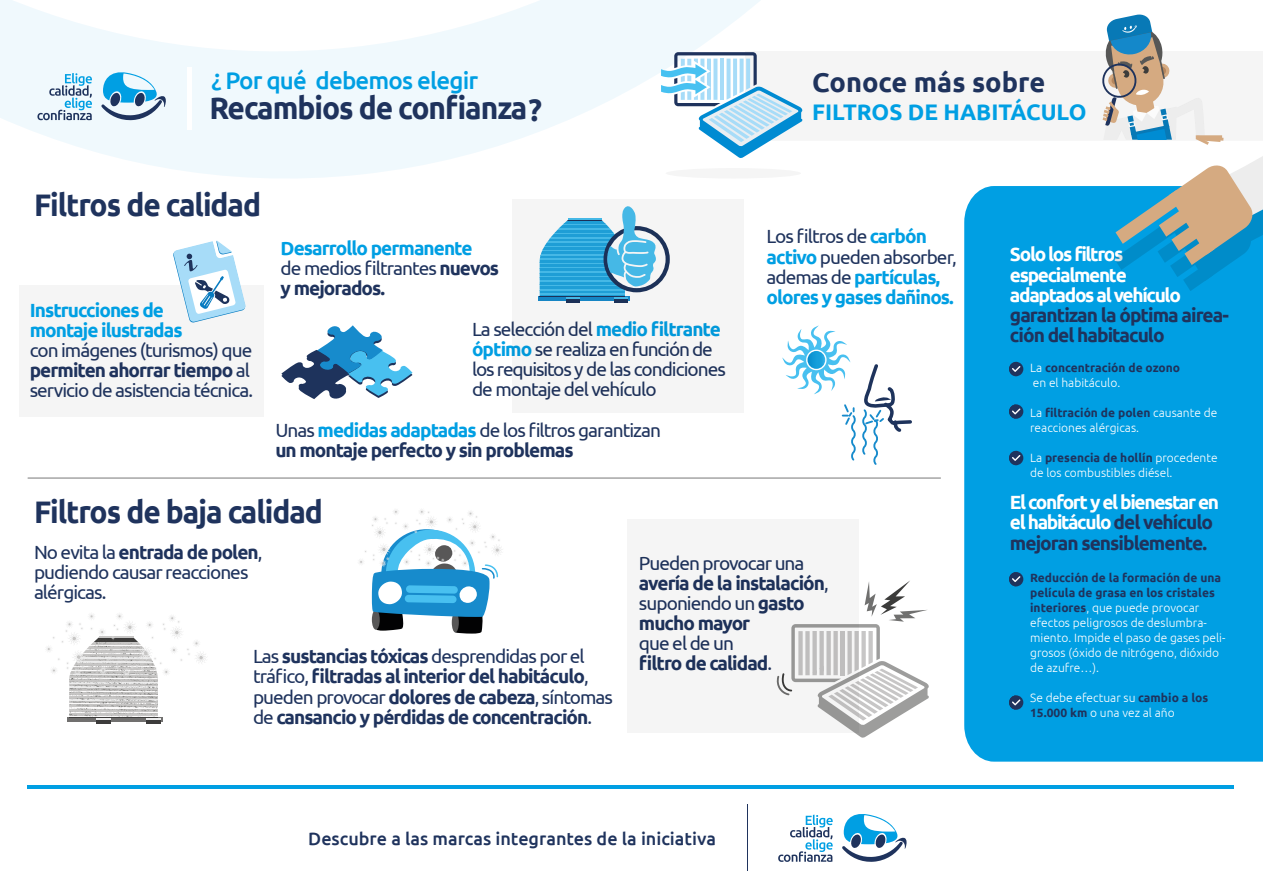
<style>
.page{position:relative;width:1263px;height:893px;background:#fff}
.page>*{position:absolute;margin:0;border:0;box-sizing:border-box;transform-origin:0 0}
.t1{font:700 31.2px "Ubuntu";letter-spacing:-.035em;color:#1f335d;scale:.96 1}
.t2{font:700 27.15px "Ubuntu";color:#1f335d}
.t3{font:500 24.15px "Ubuntu";letter-spacing:-.035em;color:#009fe3}
.t4{font:700 22.5px "Ubuntu";color:#009fe3}
.t5{font:700 19.05px/20.1px "Ubuntu";letter-spacing:-.05em;color:#1f335d}
.t6{font:19.05px/20.1px "Ubuntu";letter-spacing:-.05em;color:#1f335d}
.t7{font:700 19.05px/20.1px "Ubuntu";letter-spacing:-.05em;color:#009fe3}
.t8{font:700 19.05px/20.2px "Ubuntu";letter-spacing:-.07em;color:#fff}
.t9{font:500 18px "Ubuntu";color:#1f335d}
.t10{font:300 12px/15px "Ubuntu";color:#fff}
.t11{font:700 12px/15px "Ubuntu";color:#1f335d}
.s1{font-weight:700}
.s2{font-weight:400;color:#1f335d}
.s3{color:#1f335d}
.s4{font-weight:700;color:#009fe3}
.s5{font-weight:400}
.s6{color:#009fe3}
.s7{font-weight:300;color:#fff}
.s8{font-weight:700;color:#1f335d}
</style>
<div class="page">
<svg style="left:287px;top:0;width:473px;height:178px;fill:#f0f9fd"></svg>
<svg style="left:0;top:0;width:287px;height:479px"></svg>
<div style="left:665px;top:168px;width:136px;height:11px;background:#f5f5f5;border-radius:50%"></div>
<svg style="left:101px;top:70px;width:65px;height:51px"></svg>
<svg style="left:37px;top:73px;width:55px;height:47px"></svg>
<hr style="left:187px;top:68px;width:4px;height:62px;background:#fff">
<div style="left:964px;top:186px;width:299px;height:576px;background:#009fe3"></div>
<svg style="left:1100px;top:14px;width:163px;height:277px"></svg>
<hr style="left:28px;top:477px;width:913px;height:2px;background:#000">
<svg style="left:1007px;top:360px;width:18px;height:18px"></svg>
<div style="left:1009px;top:362px;width:14px;height:14px;background:#1f335d;border-radius:50%"></div>
<svg style="left:1007px;top:360px;width:13px;height:18px"></svg>
<svg style="left:1007px;top:570px;width:18px;height:19px"></svg>
<div style="left:1009px;top:572px;width:14px;height:14px;background:#1f335d;border-radius:50%"></div>
<svg style="left:1007px;top:570px;width:13px;height:19px"></svg>
<svg style="left:1007px;top:693px;width:18px;height:19px"></svg>
<div style="left:1009px;top:695px;width:14px;height:15px;background:#1f335d;border-radius:50%"></div>
<svg style="left:1007px;top:693px;width:13px;height:19px"></svg>
<svg style="left:1007px;top:402px;width:18px;height:19px"></svg>
<div style="left:1009px;top:404px;width:14px;height:15px;background:#1f335d;border-radius:50%"></div>
<svg style="left:1007px;top:402px;width:13px;height:19px"></svg>
<svg style="left:1007px;top:449px;width:18px;height:18px"></svg>
<div style="left:1009px;top:451px;width:14px;height:14px;background:#1f335d;border-radius:50%"></div>
<svg style="left:1007px;top:449px;width:13px;height:18px"></svg>
<svg style="left:173px;top:240px;width:73px;height:83px"></svg>
<svg style="left:281px;top:324px;width:131px;height:77px"></svg>
<svg style="left:782px;top:326px;width:130px;height:139px"></svg>
<hr style="left:67px;top:717px;width:96px;height:4px;background:#71706f">
<hr style="left:147px;top:720px;width:14px;height:3px;background:#3d3c3b">
<hr style="left:97px;top:720px;width:14px;height:3px;background:#3d3c3b">
<svg style="left:47px;top:614px;width:160px;height:106px"></svg>
<svg style="left:359px;top:510px;width:144px;height:124px"></svg>
<svg style="left:853px;top:580px;width:76px;height:158px"></svg>
<svg style="left:538px;top:206px;width:132px;height:97px"></svg>
<svg style="left:776px;top:580px;width:83px;height:152px;fill:#f5f5f5"></svg>
<svg style="left:661px;top:52px;width:142px;height:107px"></svg>
<hr style="left:28px;top:786px;width:1206px;height:3px;background:#009fe3">
<hr style="left:747px;top:804px;width:1px;height:67px;background:#1f335d">
<svg style="left:842px;top:814px;width:65px;height:48px"></svg>
<svg style="left:778px;top:815px;width:55px;height:47px"></svg>
<p class="t3" style="left:212px;top:65px;width:268px">¿ Por qué debemos elegir</p>
<h2 class="t2" style="left:812px;top:66px;width:235px">Conoce más sobre</h2>
<h1 class="t1" style="left:209px;top:89px;width:348px">Recambios de confianza?</h1>
<p class="t4" style="left:812px;top:98px;width:276px">FILTROS DE HABITÁCULO</p>
<h1 class="t1" style="left:34px;top:185px;width:238px">Filtros de calidad</h1>
<p class="t7" style="left:30px;top:300px;width:154px">Instrucciones de montaje ilustradas</p>
<p class="t6" style="left:30px;top:340px;width:225px">con imágenes (turismos) que <span class="s1">permiten ahorrar tiempo</span> al servicio de asistencia técnica.</p>
<p class="t7" style="left:281px;top:238px;width:220px">Desarrollo permanente<br><span class="s2">de medios filtrantes</span> <span class="s3">nuevos y mejorados.</span></p>
<p class="t6" style="left:472px;top:318px;width:256px">La selección del <span class="s4">medio filtrante óptimo</span> se realiza en función de los requisitos y de las condiciones de montaje del vehículo</p>
<p class="t5" style="left:275px;top:420px;width:387px"><span class="s5">Unas</span> <span class="s6">medidas adaptadas</span> <span class="s5">de los fi ltros garantizan </span>un montaje perfecto y sin problemas</p>
<h1 class="t1" style="left:34px;top:493px;width:302px">Filtros de baja calidad</h1>
<p class="t7" style="left:766px;top:226px;width:192px"><span class="s2">Los fi ltros de</span> carbón activo <span class="s2">pueden absorber, ademas de</span> partículas, olores y gases dañinos.</p>
<p class="t6" style="left:34px;top:542px;width:230px">No evita la <span class="s1">entrada de polen</span>, pudiendo causar reacciones alérgicas.</p>
<p class="t5" style="left:253px;top:646px;width:361px"><span class="s5">Las</span> sustancias tóxicas <span class="s5">desprendidas por el tráfico,</span> filtradas al interior del habitáculo<span class="s5">, pueden provocar</span> dolores de cabeza<span class="s5">, síntomas de</span> cansancio y pérdidas de concentración<span class="s5">.</span></p>
<p class="t5" style="left:639px;top:553px;width:191px"><span class="s5">Pueden provocar una </span>avería de la instalación<span class="s5">, suponiendo un</span> gasto mucho mayor</p>
<p class="t5" style="left:639px;top:633px;width:135px"><span class="s5">que el de un </span>filtro de calidad<span class="s5">.</span></p>
<p class="t9" style="left:308px;top:827px;width:409px">Descubre a las marcas integrantes de la iniciativa</p>
<p class="t8" style="left:1010px;top:244px;width:172px">Solo los filtros especialmente adaptados al vehículo</p>
<p class="t5" style="left:1010px;top:305px;width:220px">garantizan la óptima airea&shy;ción del habitaculo</p>
<p class="t11" style="left:1030px;top:360px;width:152px"><span class="s7">La</span> concentración de ozono <span class="s7">en el habitáculo.</span></p>
<p class="t10" style="left:1030px;top:405px;width:189px">La <span class="s8">filtración de polen</span> causante de reacciones alérgicas.</p>
<p class="t10" style="left:1030px;top:450px;width:189px">La <span class="s8">presencia de hollín</span> procedente de los combustibles diésel.</p>
<p class="t8" style="left:1010px;top:492px;width:211px">El confort y el bienestar en el habitáculo <span class="s3">del vehículo mejoran sensiblemente.</span></p>
<p class="t10" style="left:1030px;top:570px;width:197px"><span class="s8">Reducción de la formación de una película de grasa en los cristales interiores</span>, que puede provocar efectos peligrosos de deslumbra&shy;miento. Impide el paso de gases peli&shy;grosos (óxido de nitrógeno, dióxido de azufre…).</p>
<p class="t10" style="left:1030px;top:690px;width:180px">Se debe efectuar su <span class="s8">cambio a los<br>15.000 km</span> o una vez al año</p>
</div>
